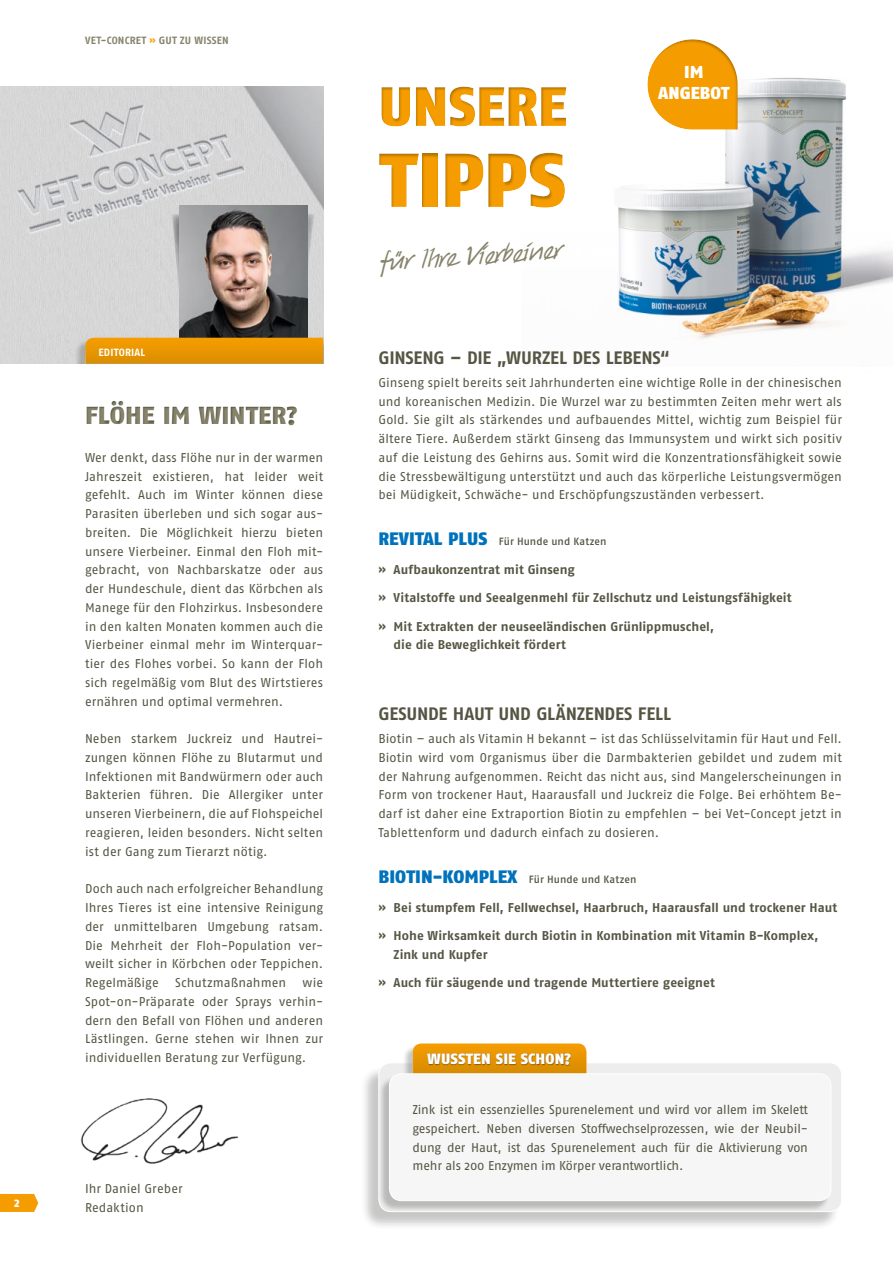
<style>
.page{position:relative;width:893px;height:1263px;background:#fff}
.page>*{position:absolute;margin:0;border:0;box-sizing:border-box;transform-origin:0 0}
.t1{font:900 76.2px "Fago No";letter-spacing:-.005em;color:#f59d00}
.t2{font:900 55.2px "Fago No";letter-spacing:-.005em;color:#f59d00}
.t3{font:27px "Harico Handwriting";color:#87846b}
.t4{font:24.75px "Fago No Black Lf";letter-spacing:-.01em;color:#87846b}
.t5{font:18px "Fago No Bold Lf";letter-spacing:-.015em;color:#565544}
.t6{font:900 17.25px/20.7px "Fago No";color:#fff;text-align:center}
.t7{font:15px "Fago No Black Lf";color:#fff}
.t8{font:12.75px/18.8px "Fago No";letter-spacing:.005em;color:#565544;text-align:justify}
.t9{font:700 12.75px/18.8px "Fago No";letter-spacing:.005em;color:#565544}
.t10{font:10.5px "Fago No Med Lf";letter-spacing:.01em;color:#565544}
.t11{font:10.5px "Fago No Bold Lf";letter-spacing:.015em;color:#87846b}
.t12{font:10.5px "Fago No Bold Lf";letter-spacing:.015em;color:#fff}
.t13{font:10.5px "Fago No Black Tf";color:#fff}
.s1{color:#f59d00}
.s2{font-family:"Fago No Black Lf";font-size:18px;color:#0072bc}
</style>
<div class="page">
<img style="left:618px;top:77px;width:275px;height:239px">
<img style="left:658px;top:230px;width:213px;height:109px">
<img style="left:81px;top:1098px;width:158px;height:66px">
<div style="left:81px;top:399px;width:254px;height:33px;background:#1d1d1b;opacity:.35"></div>
<div style="left:369px;top:72px;width:316px;height:153px;background:#1d1d1b;opacity:.3"></div>
<div style="left:644px;top:38px;width:95px;height:93px;background:#1d1d1b;opacity:.3"></div>
<div style="left:360px;top:1065px;width:480px;height:165px;background:#1d1d1b;opacity:.25"></div>
<div style="left:379px;top:1063px;width:463px;height:148px;background:#ededed;border-radius:12px"></div>
<div style="left:402px;top:1044px;width:183px;height:54px;background:#1d1d1b;opacity:.25"></div>
<svg style="left:413px;top:1044px;width:172px;height:29px;background:#e69400"></svg>
<div style="left:412px;top:1043px;width:175px;height:45px;border:1px solid #fabb5e;border-radius:9px"></div>
<div style="left:427px;top:1053px;width:144px;height:13px;background:#1d1d1b;opacity:.5"></div>
<div style="left:378px;top:1075px;width:452px;height:136px;background:#1d1d1b;opacity:.25"></div>
<div style="left:389px;top:1074px;width:442px;height:127px;background:#f6f6f6;border-radius:12px"></div>
<div style="left:389px;top:1073px;width:442px;height:128px;border:1px solid #fff;border-radius:12px"></div>
<img style="left:0;top:87px;width:323px;height:277px">
<img style="left:179px;top:205px;width:128px;height:9px">
<div style="left:74px;top:339px;width:249px;height:25px;background:#1d1d1b;opacity:.25"></div>
<svg style="left:85px;top:214px;width:238px;height:150px;background:#b4a185"></svg>
<svg style="left:0;top:1194px;width:38px;height:18px"></svg>
<p class="t13" style="left:14px;top:1197px;width:8px">2</p>
<p class="t11" style="left:85px;top:34px;width:145px">VET-CONCRET <span class="s1">»</span> GUT ZU WISSEN</p>
<p class="t12" style="left:99px;top:346px;width:48px">EDITORIAL</p>
<h3 class="t4" style="left:85px;top:401px;width:214px">FLÖHE IM WINTER?</h3>
<p class="t8" style="left:85px;top:448px;width:240px">Wer denkt, dass Flöhe nur in der warmen Jahreszeit existieren, hat leider weit gefehlt. Auch im Winter können diese Parasiten überleben und sich sogar aus&shy;breiten. Die Möglichkeit hierzu bieten unsere Vierbeiner. Einmal den Floh mit&shy;gebracht, von Nachbarskatze oder aus der Hundeschule, dient das Körbchen als Manege für den Flohzirkus. Insbesondere in den kalten Monaten kommen auch die Vierbeiner einmal mehr im Winterquar&shy;tier des Flohes vorbei. So kann der Floh sich regelmäßig vom Blut des Wirtstieres ernähren und optimal vermehren.</p>
<p class="t8" style="left:85px;top:729px;width:240px">Neben starkem Juckreiz und Hautrei&shy;zungen können Flöhe zu Blutarmut und Infektionen mit Bandwürmern oder auch Bakterien führen. Die Allergiker unter unseren Vierbeinern, die auf Flohspeichel reagieren, leiden besonders. Nicht selten ist der Gang zum Tierarzt nötig.</p>
<p class="t8" style="left:85px;top:879px;width:240px">Doch auch nach erfolgreicher Behandlung Ihres Tieres ist eine intensive Reinigung der unmittelbaren Umgebung ratsam.<br>Die Mehrheit der Floh-Population ver&shy;weilt sicher in Körbchen oder Teppichen.<br>Regelmäßige</p>
<p class="t8" style="left:85px;top:973px;width:240px;text-indent:218px">wie Spot-on-Präparate oder Sprays verhin&shy;dern den Befall von Flöhen und anderen Lästlingen. Gerne stehen wir Ihnen zur individuellen Beratung zur Verfügung.</p>
<p class="t8" style="left:175px;top:973px;width:112px">Schutzmaßnahmen</p>
<p class="t8" style="left:85px;top:1179px;width:99px">Ihr Daniel Greber<br>Redaktion</p>
<h2 class="t2" style="left:378px;top:73px;width:190px">UNSERE</h2>
<h1 class="t1" style="left:378px;top:134px;width:189px">TIPPS</h1>
<h3 class="t3" style="left:378px;top:245px;width:183px;rotate:-4deg">für Ihre Vierbeiner</h3>
<h3 class="t6" style="left:658px;top:61px;width:73px">IM<br>ANGEBOT</h3>
<h3 class="t5" style="left:378px;top:347px;width:293px">GINSENG – DIE „WURZEL DES LEBENS“</h3>
<p class="t8" style="left:378px;top:373px;width:465px">Ginseng spielt bereits seit Jahrhunderten eine wichtige Rolle in der chinesischen und koreanischen Medizin. Die Wurzel war zu bestimmten Zeiten mehr wert als Gold. Sie gilt als stärkendes und aufbauendes Mittel, wichtig zum Beispiel für ältere Tiere. Außerdem stärkt Ginseng das Immunsystem und wirkt sich positiv auf die Leistung des Gehirns aus. Somit wird die Konzentrationsfähigkeit sowie die Stressbewältigung unterstützt und auch das körperliche Leistungsvermögen bei Müdigkeit, Schwäche- und Erschöpfungszuständen verbessert.</p>
<p class="t10" style="left:378px;top:536px;width:230px"><span class="s2">REVITAL PLUS</span> Für Hunde und Katzen</p>
<p class="t9" style="left:378px;top:560px;width:198px">» Aufbaukonzentrat mit Ginseng</p>
<p class="t9" style="left:378px;top:588px;width:415px">» Vitalstoffe und Seealgenmehl für Zellschutz und Leistungsfähigkeit</p>
<p class="t9" style="left:394px;top:616px;width:322px;text-indent:-15px">» Mit Extrakten der neuseeländischen Grünlippmuschel, die die Beweglichkeit fördert</p>
<h3 class="t5" style="left:378px;top:703px;width:294px">GESUNDE HAUT UND GLÄNZENDES FELL</h3>
<p class="t8" style="left:378px;top:729px;width:465px">Biotin – auch als Vitamin H bekannt – ist das Schlüsselvitamin für Haut und Fell.<br>Biotin wird vom Organismus über die Darmbakterien gebildet und zudem mit der Nahrung aufgenommen. Reicht das nicht aus, sind Mangelerscheinungen in Form von trockener Haut, Haarausfall und Juckreiz die Folge. Bei erhöhtem Be&shy;darf ist daher eine Extraportion Biotin zu empfehlen – bei Vet-Concept jetzt in Tablettenform und dadurch einfach zu dosieren.</p>
<p class="t10" style="left:378px;top:873px;width:260px"><span class="s2">BIOTIN-KOMPLEX</span> Für Hunde und Katzen</p>
<p class="t9" style="left:378px;top:898px;width:460px">» Bei stumpfem Fell, Fellwechsel, Haarbruch, Haarausfall und trockener Haut</p>
<p class="t9" style="left:394px;top:926px;width:426px;text-indent:-15px">» Hohe Wirksamkeit durch Biotin in Kombination mit Vitamin B-Komplex,<br>Zink und Kupfer</p>
<p class="t9" style="left:378px;top:973px;width:338px">» Auch für säugende und tragende Muttertiere geeignet</p>
<p class="t7" style="left:427px;top:1050px;width:145px">WUSSTEN SIE SCHON?</p>
<p class="t8" style="left:412px;top:1100px;width:397px">Zink ist ein essenzielles Spurenelement und wird vor allem im Skelett gespeichert. Neben diversen Stoffwechselprozessen, wie der Neubil&shy;dung der Haut, ist das Spurenelement auch für die Aktivierung von mehr als 200 Enzymen im Körper verantwortlich.</p>
</div>
